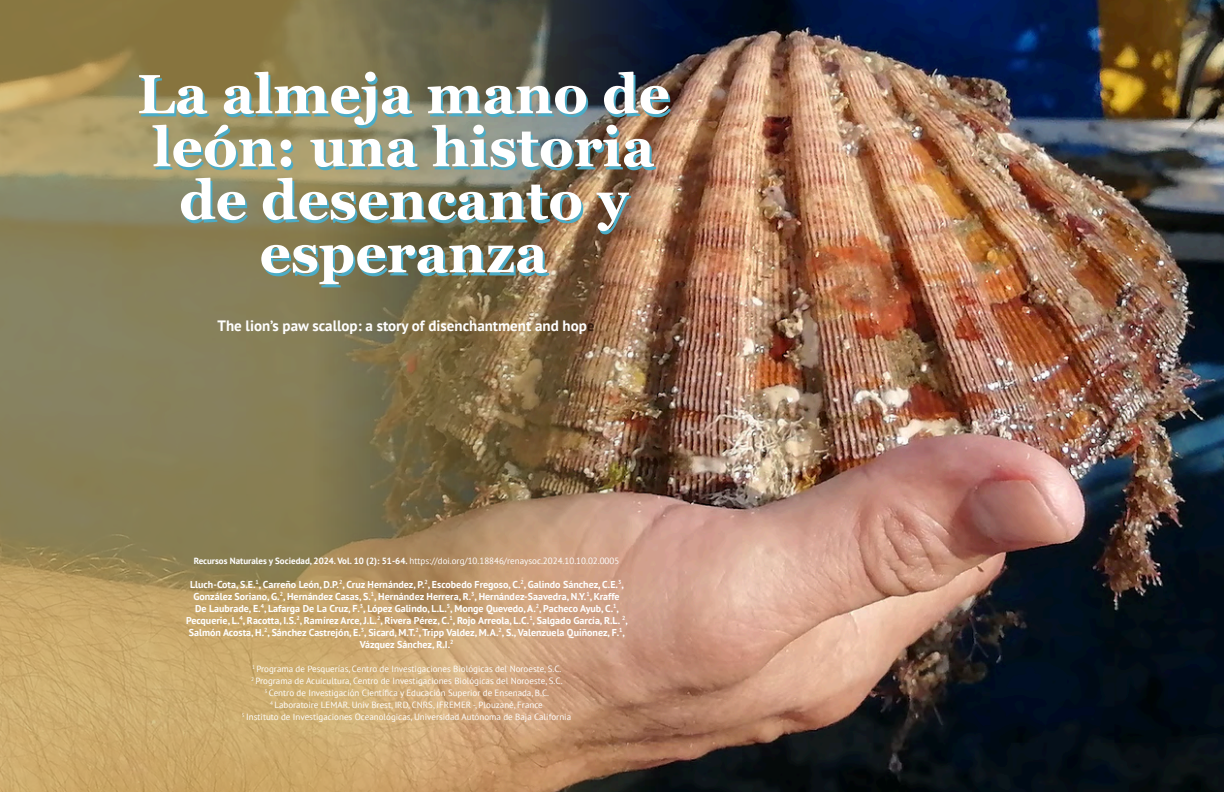
<style>
.page{position:relative;width:1224px;height:792px;background:#fff}
.page>*{position:absolute;margin:0;border:0;box-sizing:border-box;transform-origin:0 0}
.t1{font:700 55px/53px "Georgia";color:#fff;text-align:center}
.t2{font:700 15px "PT Sans";color:#fff}
.t3{font:700 10px/12px "PT Sans";color:#fff;text-align:center}
.t4{font:9px/12px "PT Sans";color:#fff;text-align:center}
.s1{color:#351c0e}
.s2{font-weight:700}
</style>
<div class="page">
<img style="left:686px;top:0;width:538px;height:792px">
<img style="left:0;top:0;width:686px;height:792px">
<p class="t1" style="left:137px;top:65px;width:534px">La almeja mano de león: una historia de desencanto y esperanza</p>
<p class="t2" style="left:217px;top:315px;width:379px">The lion’s paw scallop: a story of disenchantment and hop<span class="s1">e</span></p>
<p class="t4" style="left:194px;top:554px;width:427px"><span class="s2">Recursos Naturales y Sociedad, 2024. Vol. 10 (2): 51-64.</span> https://doi.org/10.18846/renaysoc.2024.10.10.02.0005</p>
<p class="t3" style="left:186px;top:578px;width:443px">Lluch-Cota, S.E.<sup>1</sup>, Carreño León, D.P.<sup>2</sup>, Cruz Hernández, P.<sup>2</sup>, Escobedo Fregoso, C.<sup>2</sup>, Galindo Sánchez, C.E.<sup>3</sup>, González Soriano, G.<sup>2</sup>, Hernández Casas, S.<sup>1</sup>, Hernández Herrera, R.<sup>3</sup>, Hernández-Saavedra, N.Y.<sup>1</sup>, Kraffe<br>De Laubrade, E.<sup>4</sup>, Lafarga De La Cruz, F.<sup>3</sup>, López Galindo, L.L.<sup>5</sup>, Monge Quevedo, A.<sup>2</sup>, Pacheco Ayub, C.<sup>1</sup>, Pecquerie, L.<sup>4</sup>, Racotta, I.S.<sup>2</sup>, Ramírez Arce, J.L.<sup>2</sup>, Rivera Pérez, C.<sup>1</sup>, Rojo Arreola, L.C.<sup>1</sup>, Salgado García, R.L. <sup>2</sup>, Salmón Acosta, H.<sup>2</sup>, Sánchez Castrejón, E.<sup>3</sup>, Sicard, M.T.<sup>2</sup>, Tripp Valdez, M.A.<sup>2</sup>, S., Valenzuela Quiñonez, F.<sup>1</sup>, Vázquez Sánchez, R.I.<sup>2</sup></p>
<p class="t4" style="left:242px;top:662px;width:331px"><sup>1</sup> Programa de Pesquerías, Centro de Investigaciones Biológicas del Noroeste, S.C.<br><sup>2</sup> Programa de Acuicultura, Centro de Investigaciones Biológicas del Noroeste, S.C.<br><sup>3</sup> Centro de Investigación Científica y Educación Superior de Ensenada, B.C.<br><sup>4</sup> Laboratoire LEMAR. Univ Brest, IRD, CNRS, IFREMER -, Plouzané, France<br><sup>5</sup> Instituto de Investigaciones Oceanológicas, Universidad Autónoma de Baja California</p>
</div>
